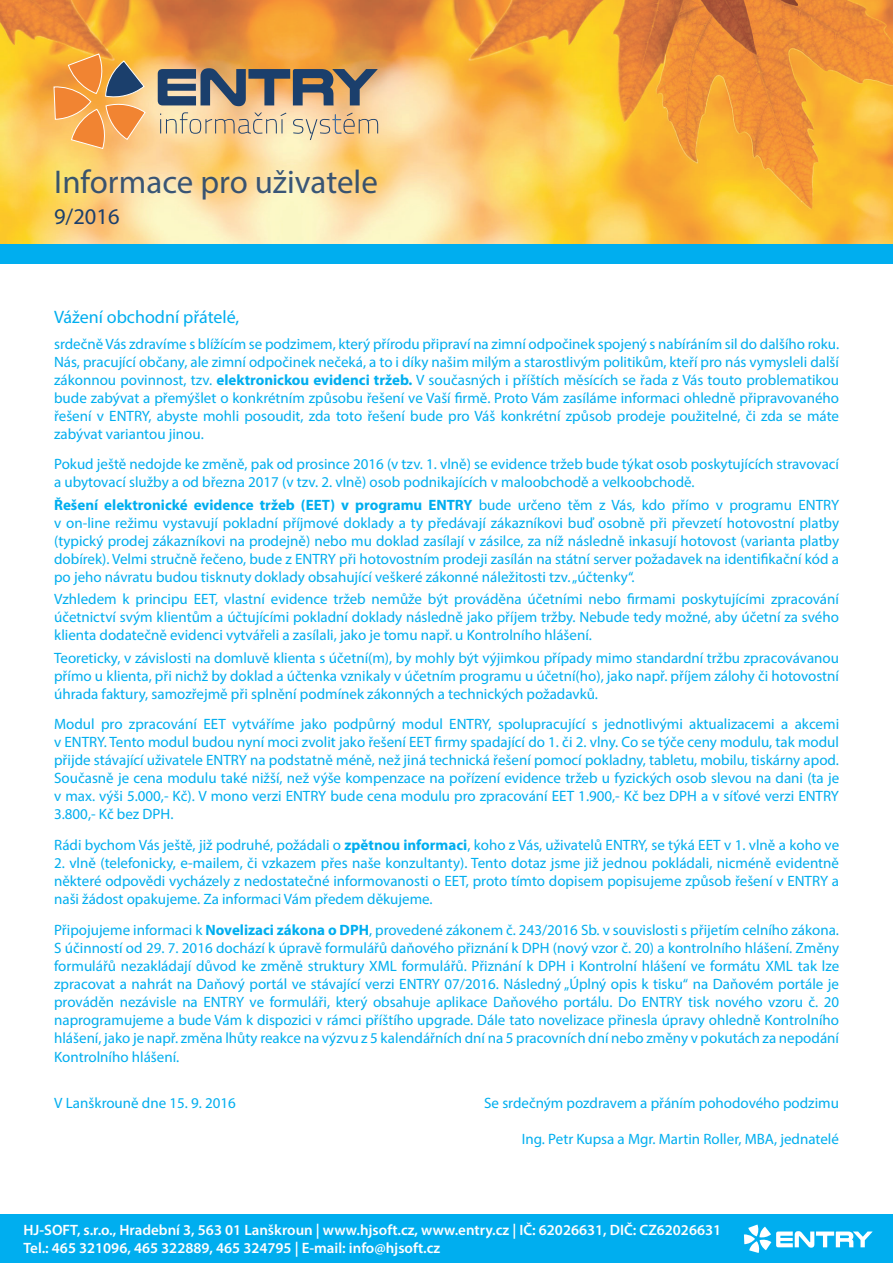
<style>
.page{position:relative;width:893px;height:1263px;background:#fff}
.page>*{position:absolute;margin:0;border:0;box-sizing:border-box;transform-origin:0 0}
.t1{font:33px "Myriad Pro";color:#1b3f6c}
.t2{font:22.5px "Myriad Pro";color:#1b3f6c}
.t3{font:18px "Myriad Pro";color:#00aeef}
.t4{font:15px/18px "Myriad Pro";color:#00aeef;text-align:justify}
.t5{font:600 15px/18px "Myriad Pro";color:#fff}
.s1{font-weight:700}
</style>
<div class="page">
<img style="left:0;top:0;width:893px;height:244px">
<div style="left:0;top:244px;width:893px;height:20px;background:#00aeef"></div>
<div style="left:51px;top:164px;width:331px;height:41px;background:#fff;opacity:.1"></div>
<svg style="left:160px;top:112px;width:126px;height:22px;background:#e0c8a0"></svg>
<svg style="left:293px;top:113px;width:85px;height:27px;background:#e3c79d"></svg>
<svg style="left:158px;top:68px;width:220px;height:38px;background:#817a73"></svg>
<svg style="left:54px;top:54px;width:92px;height:95px;background:#e3a057"></svg>
<div style="left:0;top:1215px;width:893px;height:48px;background:#00aeef"></div>
<svg style="left:744px;top:1224px;width:129px;height:29px"></svg>
<h1 class="t1" style="left:54px;top:161px;width:325px">Informace pro uživatele</h1>
<h2 class="t2" style="left:54px;top:203px;width:67px">9/2016</h2>
<p class="t3" style="left:54px;top:306px;width:187px">Vážení obchodní přátelé,</p>
<p class="t4" style="left:54px;top:334px;width:786px">srdečně Vás zdravíme s blížícím se podzimem, který přírodu připraví na zimní odpočinek spojený s nabíráním sil do dalšího roku.<br>Nás, pracující občany, ale zimní odpočinek nečeká, a to i díky našim milým a starostlivým politikům, kteří pro nás vymysleli další zákonnou povinnost, tzv. <span class="s1">elektronickou evidenci tržeb.</span> V současných i příštích měsících se řada z Vás touto problematikou bude zabývat a přemýšlet o konkrétním způsobu řešení ve Vaší firmě. Proto Vám zasíláme informaci ohledně připravovaného řešení v ENTRY, abyste mohli posoudit, zda toto řešení bude pro Váš konkrétní způsob prodeje použitelné, či zda se máte zabývat variantou jinou.</p>
<p class="t4" style="left:54px;top:455px;width:786px">Pokud ještě nedojde ke změně, pak od prosince 2016 (v tzv. 1. vlně) se evidence tržeb bude týkat osob poskytujících stravovací a ubytovací služby a od března 2017 (v tzv. 2. vlně) osob podnikajících v maloobchodě a velkoobchodě.</p>
<p class="t4" style="left:54px;top:495px;width:787px"><span class="s1">Řešení elektronické evidence tržeb (EET) v programu ENTRY</span> bude určeno těm z Vás, kdo přímo v programu ENTRY v on-line režimu vystavují pokladní příjmové doklady a ty předávají zákazníkovi buď osobně při převzetí hotovostní platby (typický prodej zákazníkovi na prodejně) nebo mu doklad zasílají v zásilce, za níž následně inkasují hotovost (varianta platby dobírek). Velmi stručně řečeno, bude z ENTRY při hotovostním prodeji zasílán na státní server požadavek na identifikační kód a po jeho návratu budou tisknuty doklady obsahující veškeré zákonné náležitosti tzv. „účtenky“.</p>
<p class="t4" style="left:54px;top:590px;width:786px">Vzhledem k principu EET, vlastní evidence tržeb nemůže být prováděna účetními nebo firmami poskytujícími zpracování účetnictví svým klientům a účtujícími pokladní doklady následně jako příjem tržby. Nebude tedy možné, aby účetní za svého klienta dodatečně evidenci vytvářeli a zasílali, jako je tomu např. u Kontrolního hlášení.</p>
<p class="t4" style="left:54px;top:648px;width:786px">Teoreticky, v závislosti na domluvě klienta s účetní(m), by mohly být výjimkou případy mimo standardní tržbu zpracovávanou přímo u klienta, při nichž by doklad a účtenka vznikaly v účetním programu u účetní(ho), jako např. příjem zálohy či hotovostní úhrada faktury, samozřejmě při splnění podmínek zákonných a technických požadavků.</p>
<p class="t4" style="left:54px;top:715px;width:787px">Modul pro zpracování EET vytváříme jako podpůrný modul ENTRY, spolupracující s jednotlivými aktualizacemi a akcemi v ENTRY. Tento modul budou nyní moci zvolit jako řešení EET firmy spadající do 1. či 2. vlny. Co se týče ceny modulu, tak modul přijde stávající uživatele ENTRY na podstatně méně, než jiná technická řešení pomocí pokladny, tabletu, mobilu, tiskárny apod.<br>Současně je cena modulu také nižší, než výše kompenzace na pořízení evidence tržeb u fyzických osob slevou na dani (ta je v max. výši 5.000,- Kč). V mono verzi ENTRY bude cena modulu pro zpracování EET 1.900,- Kč bez DPH a v síťové verzi ENTRY 3.800,- Kč bez DPH.</p>
<p class="t4" style="left:54px;top:836px;width:786px">Rádi bychom Vás ještě, již podruhé, požádali o <span class="s1">zpětnou informaci</span>, koho z Vás, uživatelů ENTRY, se týká EET v 1. vlně a koho ve</p>
<p class="t4" style="left:54px;top:854px;width:786px">2. vlně (telefonicky, e-mailem, či vzkazem přes naše konzultanty). Tento dotaz jsme již jednou pokládali, nicméně evidentně některé odpovědi vycházely z nedostatečné informovanosti o EET, proto tímto dopisem popisujeme způsob řešení v ENTRY a naši žádost opakujeme. Za informaci Vám předem děkujeme.</p>
<p class="t4" style="left:54px;top:920px;width:786px">Připojujeme informaci k <span class="s1">Novelizaci zákona o DPH</span>, provedené zákonem č. 243/2016 Sb. v souvislosti s přijetím celního zákona.<br>S účinností od 29. 7. 2016 dochází k úpravě formulářů daňového přiznání k DPH (nový vzor č. 20) a kontrolního hlášení. Změny formulářů nezakládají důvod ke změně struktury XML formulářů. Přiznání k DPH i Kontrolní hlášení ve formátu XML tak lze zpracovat a nahrát na Daňový portál ve stávající verzi ENTRY 07/2016. Následný „Úplný opis k tisku“ na Daňovém portále je prováděn nezávisle na ENTRY ve formuláři, který obsahuje aplikace Daňového portálu. Do ENTRY tisk nového vzoru č. 20 naprogramujeme a bude Vám k dispozici v rámci příštího upgrade. Dále tato novelizace přinesla úpravy ohledně Kontrolního hlášení, jako je např. změna lhůty reakce na výzvu z 5 kalendářních dní na 5 pracovních dní nebo změny v pokutách za nepodání</p>
<p class="t4" style="left:54px;top:1048px;width:127px">Kontrolního hlášení.</p>
<p class="t4" style="left:54px;top:1094px;width:183px">V Lanškrouně dne 15. 9. 2016</p>
<p class="t4" style="left:484px;top:1094px;width:356px">Se srdečným pozdravem a přáním pohodového podzimu</p>
<p class="t4" style="left:522px;top:1130px;width:319px">Ing. Petr Kupsa a Mgr. Martin Roller, MBA, jednatelé</p>
<p class="t5" style="left:24px;top:1220px;width:699px">HJ-SOFT, s.r.o., Hradební 3, 563 01 Lanškroun | www.hjsoft.cz, www.entry.cz | IČ: 62026631, DIČ: CZ62026631<br>Tel.: 465 321096, 465 322889, 465 324795 | E-mail: info@hjsoft.cz</p>
</div>
